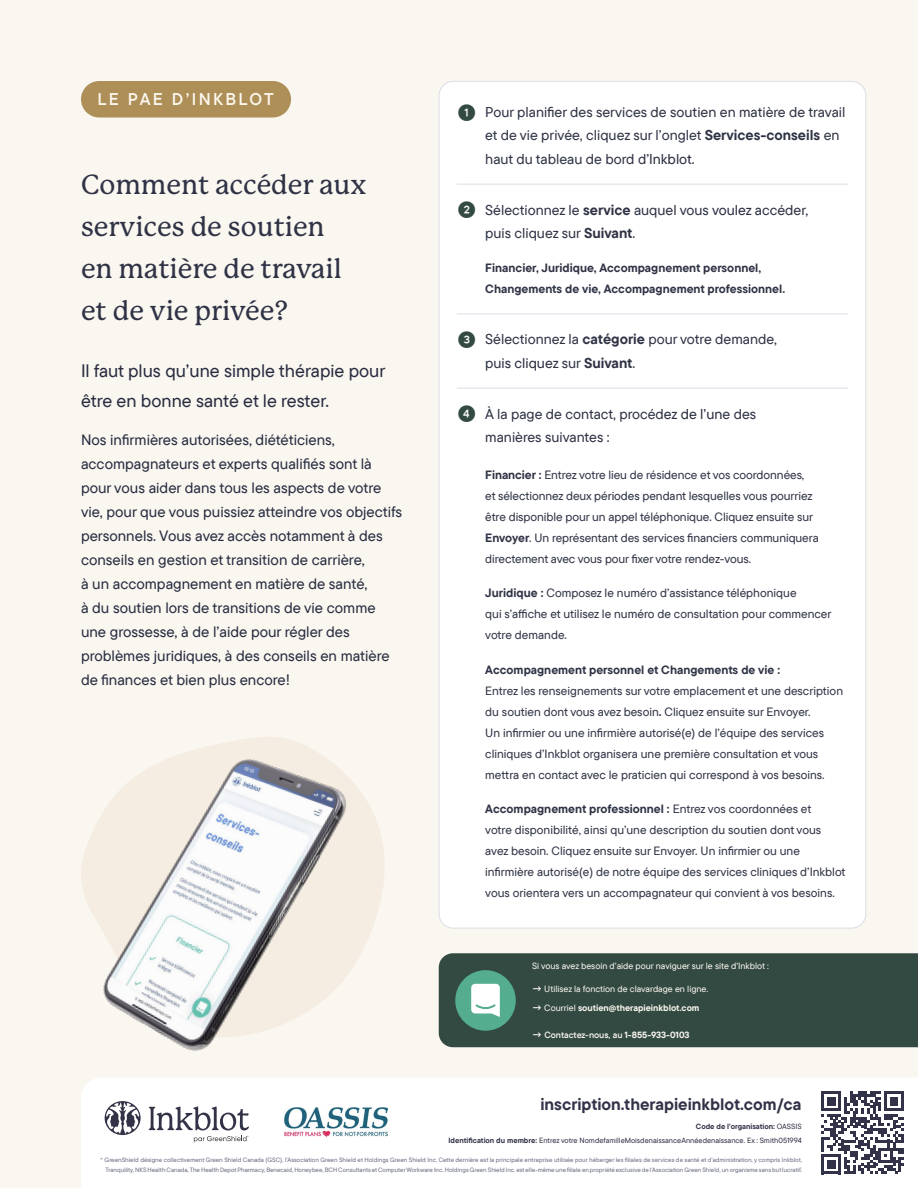
<style>
.page{position:relative;width:918px;height:1188px;background:#faf6f0}
.page>*{position:absolute;margin:0;border:0;box-sizing:border-box;transform-origin:0 0}
.t1{font:500 27px/42px "P Mackinac Pro";color:#2f3345}
.t2{font:500 18px/30px "TT Commons Pro";color:#282d40}
.t3{font:16.95px "TT Commons Pro Db";letter-spacing:.14em;color:#fbf6ed}
.t4{font:700 16.5px "TT Commons Pro";color:#323348}
.t5{font:500 15px/24px "TT Commons Pro";color:#282d40}
.t6{font:500 14.25px/23.2px "TT Commons Pro";color:#2f3345}
.t7{font:500 12px/21px "TT Commons Pro";color:#2f3345}
.t8{font:700 12px/21px "TT Commons Pro";color:#2f3345}
.t9{font:500 9px "TT Commons Pro";color:#faf6f0}
.t10{font:700 9px "TT Commons Pro";color:#faf6f0}
.t11{font:9px "TT Commons Pro Db";color:#faf6f0}
.t12{font:500 7.5px/13.5px "TT Commons Pro";color:#323348;text-align:right}
.t13{font:500 6.3px/9.8px "TT Commons Pro";color:#696e82;text-align:right}
.s1{font-size:18px;color:#334a42}
.s2{font-weight:700}
.s3{color:#282d40}
.s4{font-family:"TT Commons Pro Db";font-weight:400}
.s5{font-weight:500}
.s6{font-family:"TT Commons Pro";font-weight:700}
</style>
<div class="page">
<svg style="left:81px;top:1077px;width:837px;height:111px"></svg>
<svg style="left:105px;top:1101px;width:36px;height:34px"></svg>
<svg style="left:149px;top:1107px;width:100px;height:23px"></svg>
<svg style="left:194px;top:1136px;width:54px;height:7px"></svg>
<div style="left:81px;top:81px;width:210px;height:37px;background:#ad8f57;border-radius:18px"></div>
<div style="left:439px;top:953px;width:479px;height:94px;background:#334a42"></div>
<div style="left:455px;top:970px;width:61px;height:61px;background:#54ad8f;border-radius:50%"></div>
<svg style="left:471px;top:984px;width:29px;height:33px"></svg>
<div style="left:439px;top:81px;width:427px;height:847px;background:#fff;border-radius:14px"></div>
<hr style="left:457px;top:184px;width:391px;height:1px;background:#dcdee7">
<hr style="left:457px;top:314px;width:391px;height:1px;background:#dcdee7">
<hr style="left:457px;top:388px;width:391px;height:1px;background:#dcdee7">
<svg style="left:55px;top:730px;width:351px;height:334px;fill:#faf6f0"></svg>
<img style="left:94px;top:726px;width:259px;height:340px">
<svg style="left:821px;top:1091px;width:83px;height:83px"></svg>
<img style="left:284px;top:1107px;width:104px;height:29px">
<h3 class="t3" style="left:97px;top:87px;width:178px">LE PAE D’INKBLOT</h3>
<h1 class="t1" style="left:81px;top:164px;width:287px">Comment accéder aux services de soutien<br>en matière de travail et de vie privée?</h1>
<h2 class="t2" style="left:81px;top:356px;width:306px">Il faut plus qu’une simple thérapie pour être en bonne santé et le rester.</h2>
<p class="t5" style="left:81px;top:427px;width:323px">Nos infirmières autorisées, diététiciens, accompagnateurs et experts qualifiés sont là pour vous aider dans tous les aspects de votre vie, pour que vous puissiez atteindre vos objectifs personnels. Vous avez accès notamment à des conseils en gestion et transition de carrière,<br>à un accompagnement en matière de santé,<br>à du soutien lors de transitions de vie comme une grossesse, à de l’aide pour régler des problèmes juridiques, à des conseils en matière de finances et bien plus encore!</p>
<p class="t6" style="left:485px;top:100px;width:362px;text-indent:-28px"><span class="s1">❶</span> Pour planifier des services de soutien en matière de travail et de vie privée, cliquez sur l’onglet <span class="s2">Services-conseils</span> en haut du tableau de bord d’I<span class="s3">nkblot.</span></p>
<p class="t6" style="left:485px;top:198px;width:325px;text-indent:-28px"><span class="s1">❷</span> Sélectionnez le <span class="s2">service</span> auquel vous <span class="s3">voulez a</span>ccéder, puis cliquez sur <span class="s2">Suivant</span>.</p>
<p class="t8" style="left:485px;top:258px;width:301px">Financier, Juridique, Accompagnement personnel,<br>Changements de vie, Accompagnement professionnel.</p>
<p class="t6" style="left:485px;top:328px;width:293px;text-indent:-28px"><span class="s1">❸</span> Sélectionnez la <span class="s2">catégorie</span> pour votre demande, pu<span class="s3">is clique</span>z sur <span class="s2">Suivant</span>.</p>
<p class="t6" style="left:485px;top:402px;width:273px;text-indent:-28px"><span class="s1">❹</span> À la page de contact, procéd<span class="s3">ez de l’un</span>e des manières suivantes :</p>
<p class="t7" style="left:485px;top:464px;width:335px"><span class="s2">Financier :</span> Entrez votre lieu de résidence et vos coordonnées,<br>et sélectionnez deux pé<span class="s3">riodes</span> pendant lesquelles vous pourriez être disponible pour un appel téléphonique. Cliquez ensuite sur <span class="s2">Envoyer</span>. Un représentant des services financiers communiquera directement avec vous pour fixer votre rendez-vous.</p>
<p class="t7" style="left:485px;top:582px;width:348px"><span class="s2">Juridique :</span> Composez le numéro d’assistance téléphonique<br>qui s’affiche et utilisez le nu<span class="s3">méro</span> de consultation pour commencer votre demande.</p>
<p class="t8" style="left:485px;top:659px;width:296px">Accompagnement personnel et Changements de vie :</p>
<p class="t7" style="left:485px;top:680px;width:359px">Entrez les renseignements sur votre emplacement et une description du soutien dont vous avez besoin<span class="s2">.</span> Cliquez ensuite sur Envoyer.<br>Un infirmier ou une infirmière autorisé(e) de l’équipe des services cliniques d’Inkblot organisera une première consultation et vous mettra en contact avec le praticien qui correspond à vos besoins.</p>
<p class="t7" style="left:485px;top:798px;width:362px"><span class="s2">Accompagnement professionnel :</span> Entrez vos coordonnées et<br>votre disponibilité, ainsi qu’une description du soutien dont vous avez besoin. Cliquez ensuite sur Envoyer. Un infirmier ou une infirmière autorisé(e) de notre équipe des services cliniques d’Inkblot vous orientera vers un accompagnateur qui convient à vos besoins.</p>
<p class="t9" style="left:532px;top:959px;width:238px">Si vous avez besoin d’aide pour naviguer sur le site d’Inkblot :</p>
<p class="t9" style="left:532px;top:982px;width:178px"><span class="s4">→</span> Utilisez la fonction de clavardage en ligne.</p>
<p class="t10" style="left:532px;top:1001px;width:169px"><span class="s4">→</span> <span class="s5">Courriel</span> soutien@therapieinkblot.com</p>
<p class="t11" style="left:532px;top:1028px;width:159px">→ Contactez-nous, au <span class="s6">1-855-933-0103</span></p>
<h3 class="t4" style="left:540px;top:1092px;width:263px">inscription.therapieinkblot.com/ca</h3>
<p class="t12" style="left:448px;top:1120px;width:355px"><span class="s2">Code de l'organisation:</span> OASSIS<br><span class="s2">Identification du membre:</span> Entrez votre NomdefamilleMoisdenaissanceAnnéedenaissance. Ex : Smith051994</p>
<p class="t13" style="left:100px;top:1155px;width:703px">* GreenShield désigne collectivement Green Shield Canada (GSC), l’Association Green Shield et Holdings Green Shield Inc. Cette dernière est la principale entreprise utilisée pour héberger les filiales de services de santé et d’administration, y compris Inkblot,<br>Tranquility, NKS Health Canada, The Health Depot Pharmacy, Benecaid, Honeybee, BCH Consultants et Computer Workware Inc. Holdings Green Shield Inc. est elle-même une filiale en propriété exclusive de l’Association Green Shield, un organisme sans but lucratif.</p>
</div>
